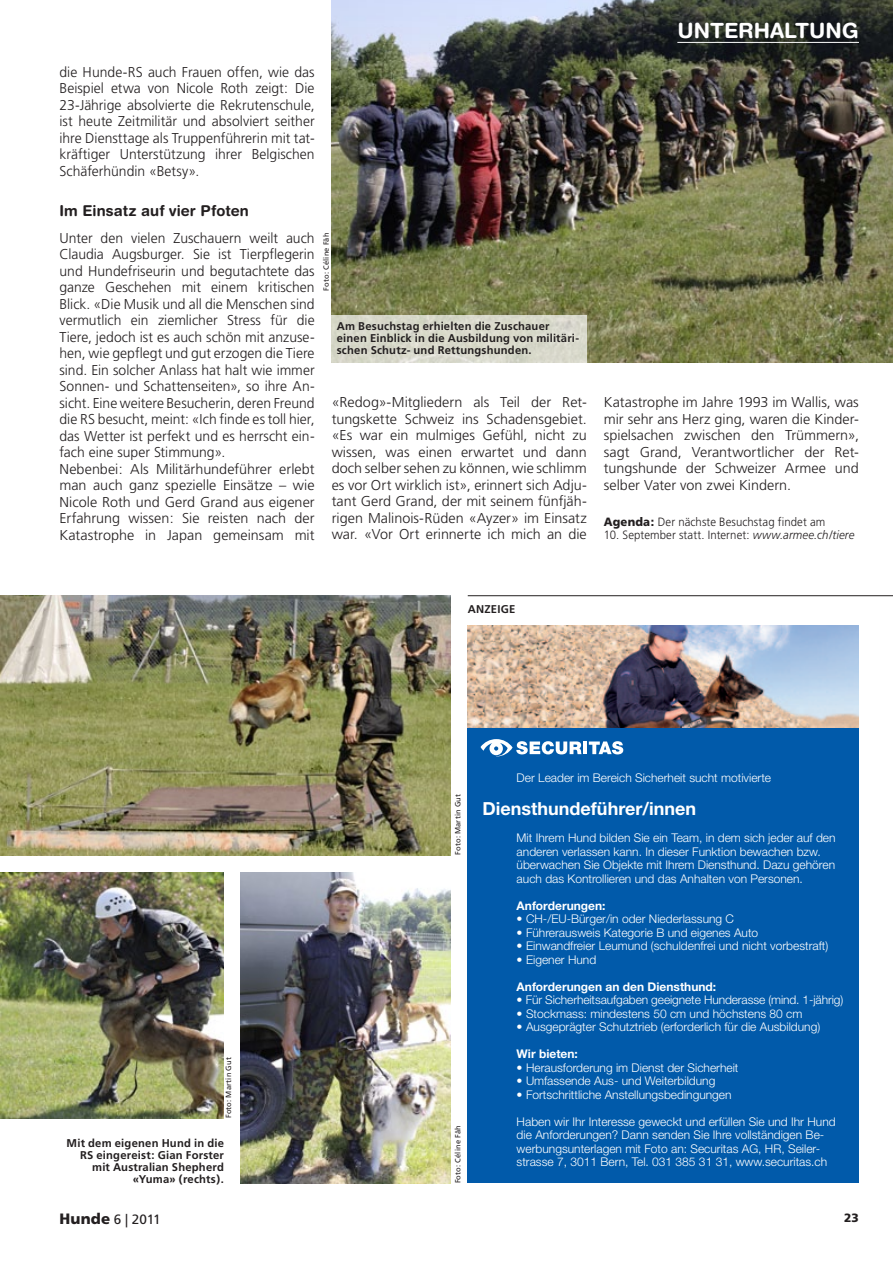
<style>
.page{position:relative;width:893px;height:1263px;background:#fff}
.page>*{position:absolute;margin:0;border:0;box-sizing:border-box;transform-origin:0 0}
.t1{font:700 21px "Helvetica Rounded";color:#fff}
.t2{font:700 18px "Helvetica Neue";color:#fff}
.t3{font:700 15px "Helvetica Rounded";letter-spacing:.005em;color:#231f20}
.t4{font:300 14.25px/16.5px "Frutiger";color:#231f20;text-align:justify}
.t5{font:13.5px "Frutiger";color:#231f20}
.t6{font:300 12px/13.5px "Helvetica Neue";color:#fff}
.t7{font:300 12px "Frutiger";letter-spacing:.005em;color:#231f20;scale:.95 1}
.t8{font:700 12px "Helvetica Neue";color:#fff}
.t9{font:900 12px "Frutiger";color:#231f20}
.t10{font:700 11.25px/12px "Frutiger";letter-spacing:.015em;color:#231f20;text-align:right}
.t11{font:7.5px "Frutiger";letter-spacing:.02em;color:#231f20}
.s1{font-weight:900}
.s2{font-style:italic}
.s3{font-weight:900;font-size:15px}
</style>
<div class="page">
<img style="left:332px;top:0;width:561px;height:362px">
<hr style="left:677px;top:42px;width:182px;height:1px;background:#fff">
<img style="left:241px;top:872px;width:210px;height:311px">
<div style="left:468px;top:626px;width:391px;height:557px;background:#015aaa"></div>
<hr style="left:583px;top:741px;width:4px;height:13px;background:#fff">
<svg style="left:589px;top:741px;width:34px;height:13px"></svg>
<svg style="left:480px;top:739px;width:101px;height:17px"></svg>
<img style="left:468px;top:626px;width:391px;height:101px">
<hr style="left:468px;top:595px;width:425px;height:1px;background:#231f20">
<img style="left:0;top:595px;width:451px;height:260px">
<img style="left:0;top:872px;width:224px;height:246px">
<div style="left:332px;top:315px;width:255px;height:47px;background:#d8d8cb"></div>
<h1 class="t1" style="left:677px;top:18px;width:183px">unterhaltung</h1>
<p class="t4" style="left:60px;top:64px;width:257px">die Hunde-RS auch Frauen offen, wie das Beispiel etwa von Nicole Roth zeigt: Die 23-Jährige absolvierte die Rekrutenschule, ist heute Zeitmilitär und absolviert seither ihre Diensttage als Truppenführerin mit tat&shy;kräftiger Unterstützung ihrer Belgischen Schäferhündin «Betsy».</p>
<p class="t3" style="left:60px;top:201px;width:191px">Im Einsatz auf vier Pfoten</p>
<p class="t4" style="left:60px;top:230px;width:257px;text-align:left">Unter den vielen Zuschauern weilt auch Claudia Augsburger. Sie ist Tierpflegerin und Hundefriseurin und begutachtete das ganze Geschehen mit einem kritischen Blick. «Die Musik und all die Menschen sind vermutlich ein ziemlicher Stress für die Tiere, jedoch ist es auch schön mit anzuse&shy;hen, wie gepflegt und gut erzogen die Tiere sind. Ein solcher Anlass hat halt wie immer Sonnen- und Schattenseiten», so ihre An&shy;sicht. Eine weitere Besucherin, deren Freund die RS besucht, meint: «Ich finde es toll hier, das Wetter ist perfekt und es herrscht ein&shy;fach eine super Stimmung».<br>Nebenbei: Als Militärhundeführer erlebt man auch ganz spezielle Einsätze – wie Nicole Roth und Gerd Grand aus eigener Erfahrung wissen: Sie reisten nach der Katastrophe in Japan gemeinsam mit</p>
<p class="t11" style="left:322px;top:291px;width:59px;rotate:-90deg">Foto: Céline Fäh</p>
<p class="t10" style="left:337px;top:320px;width:244px;text-align:left">Am Besuchstag erhielten die Zuschauer einen Einblick in die Ausbildung von militäri&shy;schen Schutz- und Rettungshunden.</p>
<p class="t4" style="left:332px;top:394px;width:257px">«Redog»-Mitgliedern als Teil der Ret&shy;tungskette Schweiz ins Schadensgebiet. «Es war ein mulmiges Gefühl, nicht zu wissen, was einen erwartet und dann doch selber sehen zu können, wie schlimm es vor Ort wirklich ist», erinnert sich Adju&shy;tant Gerd Grand, der mit seinem fünfjäh&shy;rigen Malinois-Rüden «Ayzer» im Einsatz war. «Vor Ort erinnerte ich mich an die</p>
<p class="t4" style="left:604px;top:394px;width:257px">Katastrophe im Jahre 1993 im Wallis, was mir sehr ans Herz ging, waren die Kinder&shy;spielsachen zwischen den Trümmern», sagt Grand, Verantwortlicher der Ret&shy;tungshunde der Schweizer Armee und selber Vater von zwei Kindern.</p>
<p class="t7" style="left:604px;top:515px;width:235px"><span class="s1">Agenda:</span> Der nächste Besuchstag findet am</p>
<p class="t7" style="left:604px;top:528px;width:265px">10. September statt. Internet: <span class="s2">www.armee.ch/tiere</span></p>
<p class="t10" style="left:468px;top:603px;width:49px">Anzeige</p>
<p class="t11" style="left:224px;top:1118px;width:62px;rotate:-90deg">Foto: Martin Gut</p>
<p class="t10" style="left:67px;top:1137px;width:159px">Mit dem eigenen Hund in die<br>RS eingereist: Gian Forster mit Australian Shepherd «Yuma» (rechts).</p>
<p class="t11" style="left:454px;top:855px;width:62px;rotate:-90deg">Foto: Martin Gut</p>
<p class="t11" style="left:454px;top:1183px;width:59px;rotate:-90deg">Foto: Céline Fäh</p>
<p class="t6" style="left:517px;top:771px;width:256px">Der Leader im Bereich Sicherheit sucht motivierte</p>
<p class="t2" style="left:483px;top:797px;width:215px">Diensthundeführer/innen</p>
<p class="t6" style="left:517px;top:831px;width:320px">Mit Ihrem Hund bilden Sie ein Team, in dem sich jeder auf den anderen verlassen kann. In dieser Funktion bewachen bzw. überwachen Sie Objekte mit Ihrem Diensthund. Dazu gehören auch das Kontrollieren und das Anhalten von Personen.</p>
<p class="t8" style="left:517px;top:898px;width:90px">Anforderungen:</p>
<p class="t6" style="left:517px;top:912px;width:219px">• CH-/EU-Bürger/in oder Niederlassung C</p>
<p class="t6" style="left:517px;top:925px;width:243px">• Führerausweis Kategorie B und eigenes Auto</p>
<p class="t6" style="left:517px;top:939px;width:313px">• Einwandfreier Leumund (schuldenfrei und nicht vorbestraft)</p>
<p class="t6" style="left:517px;top:952px;width:81px">• Eigener Hund</p>
<p class="t8" style="left:517px;top:979px;width:201px">Anforderungen an den Diensthund:</p>
<p class="t6" style="left:517px;top:993px;width:328px">• Für Sicherheitsaufgaben geeignete Hunderasse (mind. 1-jährig)</p>
<p class="t6" style="left:517px;top:1006px;width:287px">• Stockmass: mindestens 50 cm und höchstens 80 cm</p>
<p class="t6" style="left:517px;top:1020px;width:305px">• Ausgeprägter Schutztrieb (erforderlich für die Ausbildung)</p>
<p class="t8" style="left:517px;top:1046px;width:63px">Wir bieten:</p>
<p class="t6" style="left:517px;top:1060px;width:223px">• Herausforderung im Dienst der Sicherheit</p>
<p class="t6" style="left:517px;top:1074px;width:200px">• Umfassende Aus- und Weiterbildung</p>
<p class="t6" style="left:517px;top:1087px;width:216px">• Fortschrittliche Anstellungsbedingungen</p>
<p class="t6" style="left:517px;top:1114px;width:320px">Haben wir Ihr Interesse geweckt und erfüllen Sie und Ihr Hund die Anforderungen? Dann senden Sie Ihre vollständigen Be&shy;werbungsunterlagen mit Foto an: Securitas AG, HR, Seiler&shy;strasse 7, 3011 Bern, Tel. 031 385 31 31, www.securitas.ch</p>
<p class="t5" style="left:60px;top:1212px;width:103px"><span class="s3">Hunde</span> 6 | 2011</p>
<p class="t9" style="left:844px;top:1210px;width:16px">23</p>
</div>
